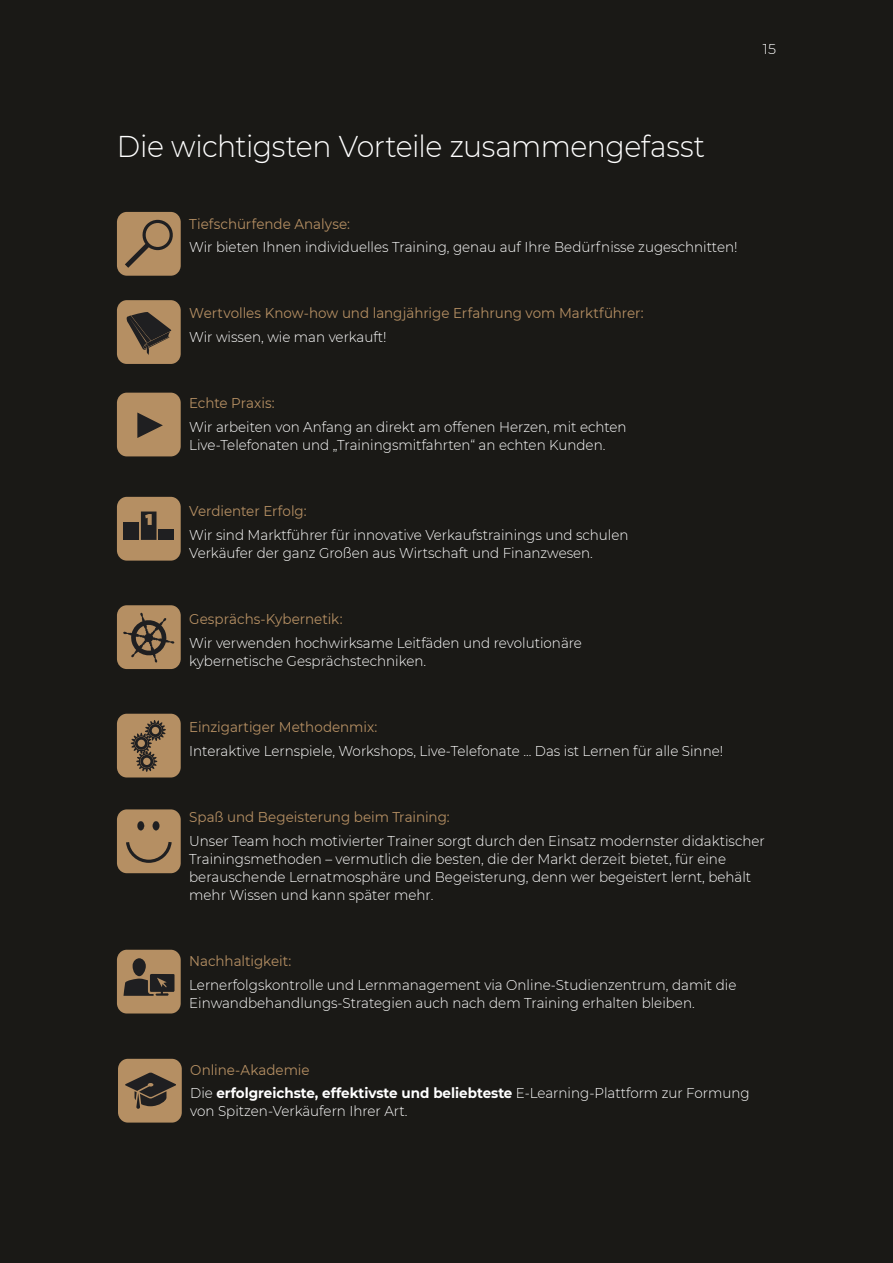
<style>
.page{position:relative;width:893px;height:1263px;background:#1a1916}
.page>*{position:absolute;margin:0;border:0;box-sizing:border-box;transform-origin:0 0}
.t1{font:300 30px "Montserrat";letter-spacing:-.015em;color:#fff;scale:.95 1}
.t2{font:300 14.25px/18px "Montserrat";color:#fff;scale:.95 1}
.t3{font:14.25px "Montserrat";color:#b58f63;scale:.95 1}
.t4{font:700 14.25px/23.2px "Montserrat";color:#fff;scale:.95 1}
.t5{font:300 14.25px "Montserrat";color:#fff}
.s1{font-weight:400;color:#b58f63}
.s2{font-weight:300}
</style>
<div class="page">
<div style="left:117px;top:212px;width:64px;height:64px;background:#b58f63;border-radius:10px"></div>
<svg style="left:125px;top:220px;width:48px;height:48px"></svg>
<div style="left:117px;top:300px;width:64px;height:64px;background:#b58f63;border-radius:10px"></div>
<svg style="left:126px;top:312px;width:45px;height:43px"></svg>
<div style="left:117px;top:393px;width:64px;height:63px;background:#b58f63;border-radius:10px"></div>
<svg style="left:137px;top:412px;width:26px;height:26px"></svg>
<div style="left:117px;top:497px;width:64px;height:64px;background:#b58f63;border-radius:10px"></div>
<div style="left:123px;top:523px;width:16px;height:17px;background:#1f1f21"></div>
<div style="left:158px;top:529px;width:16px;height:11px;background:#1f1f21"></div>
<svg style="left:141px;top:511px;width:16px;height:29px"></svg>
<div style="left:117px;top:605px;width:64px;height:64px;background:#b58f63;border-radius:10px"></div>
<svg style="left:123px;top:613px;width:51px;height:50px"></svg>
<div style="left:117px;top:714px;width:64px;height:63px;background:#b58f63;border-radius:10px"></div>
<svg style="left:131px;top:720px;width:35px;height:52px"></svg>
<div style="left:117px;top:809px;width:64px;height:64px;background:#b58f63;border-radius:10px"></div>
<svg style="left:137px;top:821px;width:7px;height:9px"></svg>
<svg style="left:153px;top:821px;width:6px;height:9px"></svg>
<svg style="left:126px;top:842px;width:46px;height:21px"></svg>
<div style="left:117px;top:950px;width:64px;height:63px;background:#b58f63;border-radius:10px"></div>
<svg style="left:123px;top:958px;width:52px;height:38px"></svg>
<div style="left:118px;top:1059px;width:64px;height:63px;background:#b58f63;border-radius:10px"></div>
<svg style="left:125px;top:1072px;width:51px;height:37px"></svg>
<p class="t5" style="left:763px;top:41px;width:15px">15</p>
<h1 class="t1" style="left:117px;top:131px;width:621px">Die wichtigsten Vorteile zusammengefasst</h1>
<p class="t3" style="left:189px;top:216px;width:171px">Tiefschürfende Analyse:</p>
<p class="t2" style="left:189px;top:238px;width:579px">Wir bieten Ihnen individuelles Training, genau auf Ihre Bedürfnisse zugeschnitten!</p>
<p class="t3" style="left:189px;top:305px;width:480px">Wertvolles Know-how und langjährige Erfahrung vom Marktführer:</p>
<p class="t2" style="left:189px;top:328px;width:209px">Wir wissen, wie man verkauft!</p>
<p class="t3" style="left:189px;top:395px;width:91px">Echte Praxis:</p>
<p class="t2" style="left:189px;top:418px;width:462px">Wir arbeiten von Anfang an direkt am offenen Herzen, mit echten<br>Live-Telefonaten und „Trainingsmitfahrten“ an echten Kunden.</p>
<p class="t3" style="left:189px;top:503px;width:125px">Verdienter Erfolg:</p>
<p class="t2" style="left:189px;top:526px;width:464px">Wir sind Marktführer für innovative Verkaufstrainings und schulen<br>Verkäufer der ganz Großen aus Wirtschaft und Finanzwesen.</p>
<p class="t3" style="left:189px;top:611px;width:163px">Gesprächs-Kybernetik:</p>
<p class="t2" style="left:189px;top:634px;width:415px">Wir verwenden hochwirksame Leitfäden und revolutionäre kybernetische Gesprächstechniken.</p>
<p class="t3" style="left:189px;top:719px;width:200px">Einzigartiger Methodenmix:</p>
<p class="t2" style="left:189px;top:742px;width:564px">Interaktive Lernspiele, Workshops, Live-Telefonate ... Das ist Lernen für alle Sinne!</p>
<p class="t3" style="left:189px;top:809px;width:276px">Spaß und Begeisterung beim Training:</p>
<p class="t2" style="left:189px;top:832px;width:607px">Unser Team hoch motivierter Trainer sorgt durch den Einsatz modernster didaktischer Trainingsmethoden – vermutlich die besten, die der Markt derzeit bietet, für eine berauschende Lernatmosphäre und Begeisterung, denn wer begeistert lernt, behält mehr Wissen und kann später mehr.</p>
<p class="t3" style="left:189px;top:953px;width:109px">Nachhaltigkeit:</p>
<p class="t2" style="left:189px;top:975px;width:577px">Lernerfolgskontrolle und Lernmanagement via Online-Studienzentrum, damit die<br>Einwandbehandlungs-Strategien auch nach dem Training erhalten bleiben.</p>
<p class="t4" style="left:190px;top:1058px;width:590px"><span class="s1">Online-Akademie<br></span><span class="s2">Die</span> erfolgreichste, effektivste und beliebteste <span class="s2">E-Learning-Plattform zur Formung</span></p>
<p class="t2" style="left:190px;top:1102px;width:230px">von Spitzen-Verkäufern Ihrer Art.</p>
</div>
